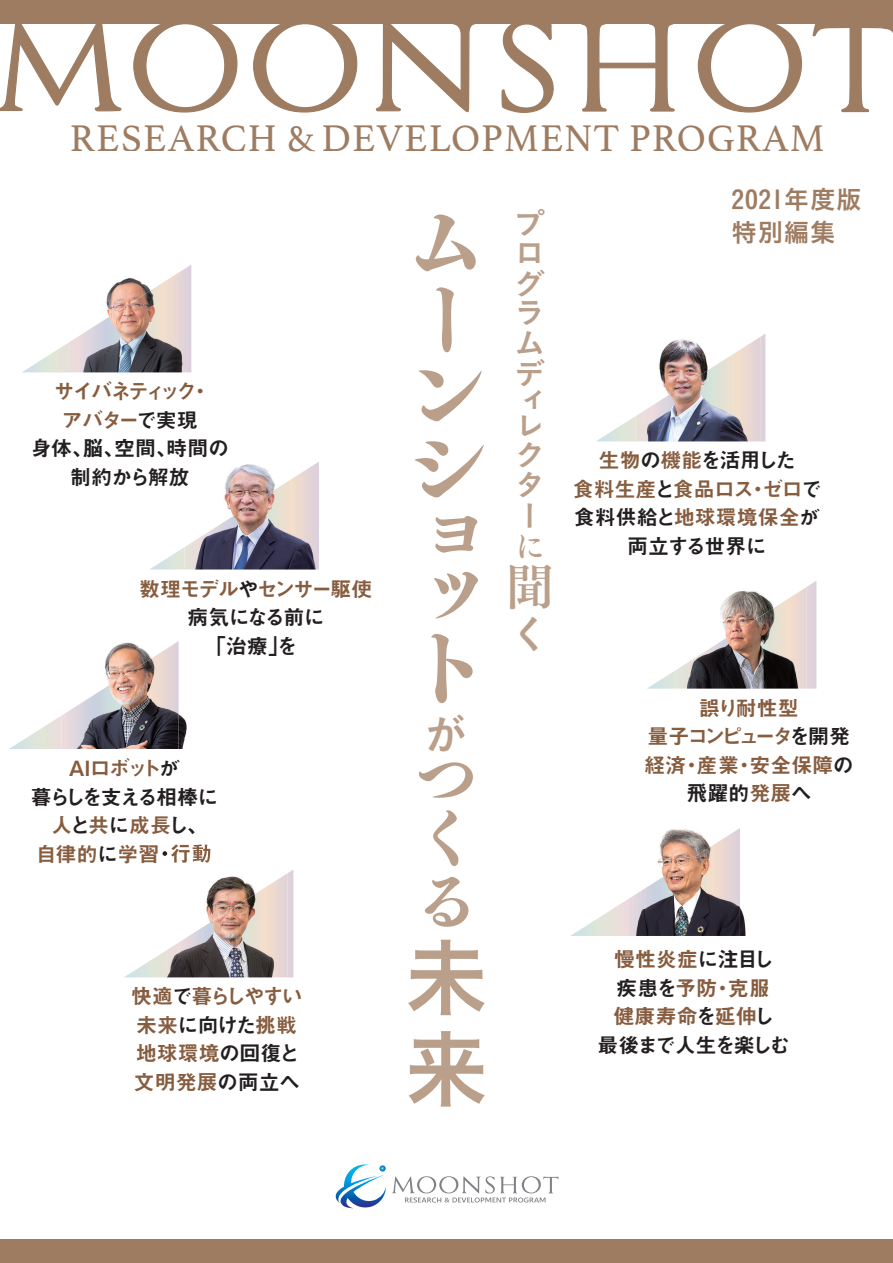
<style>
.page{position:relative;width:893px;height:1263px;background:#fff}
.page>*{position:absolute;margin:0;border:0;box-sizing:border-box;transform-origin:0 0}
.t1{font:84.9px/91.3px "Koburina Go Std W6";color:#ba9f8a}
.t2{font:800 80.7px/73.1px "Tsuku Min Pro";color:#ba9f8a}
.t3{font:800 62.25px/62.2px "Tsuku Min Pro";color:#ba9f8a}
.t4{font:47.7px "Tsuku Min Pro B";color:#ba9f8a}
.t5{font:42.45px "Koburina Go Std W6";color:#ba9f8a}
.t6{font:39.6px "Koburina Go Std W6";color:#ba9f8a}
.t7{font:39px "Athelas";letter-spacing:.025em;color:#9e7c61}
.t8{font:30.15px "Tsuku Min Pro B";color:#ba9f8a}
.t9{font:30px/30px "Koburina Go Std W6";color:#ba9f8a}
.t10{font:25.5px/33px "Koburina Go Std W6";letter-spacing:.025em;color:#9e7c61}
.t11{font:21px/28.5px "Midashi Go Pr 5 MB31";letter-spacing:-.03em;color:#875d40}
.t12{font:21px/28.5px "Midashi Go Pr 5 MB31";letter-spacing:-.075em;color:#875d40;text-align:center}
.t13{font:21px/28.5px "Midashi Go Pr 5 MB31";letter-spacing:-.045em;color:#231f20;text-align:center}
.t14{font:21px/28.5px "Midashi Go Pr 5 MB31";color:#875d40;text-align:center}
.t15{font:21px/28.5px "Midashi Go Pr 5 MB31";letter-spacing:-.095em;color:#231f20;text-align:center}
.t16{font:21px/28.5px "Midashi Go Pr 5 MB31";letter-spacing:-.075em;color:#231f20;text-align:center}
.s1{color:#875d40}
.s2{color:#231f20}
</style>
<div class="page">
<svg style="left:23px;top:341px;width:48px;height:31px"></svg>
<svg style="left:150px;top:547px;width:35px;height:22px"></svg>
<svg style="left:9px;top:715px;width:53px;height:34px"></svg>
<svg style="left:125px;top:870px;width:168px;height:107px"></svg>
<svg style="left:571px;top:903px;width:51px;height:33px"></svg>
<svg style="left:647px;top:581px;width:169px;height:108px"></svg>
<svg style="left:597px;top:334px;width:168px;height:107px"></svg>
<div style="left:0;top:0;width:893px;height:23px;background:#9e7c61"></div>
<div style="left:0;top:1239px;width:893px;height:24px;background:#9e7c61"></div>
<img style="left:740px;top:908px;width:6px;height:28px">
<img style="left:622px;top:828px;width:118px;height:108px">
<img style="left:677px;top:581px;width:129px;height:6px">
<img style="left:677px;top:587px;width:129px;height:102px">
<img style="left:635px;top:334px;width:125px;height:3px">
<img style="left:635px;top:337px;width:125px;height:104px">
<img style="left:185px;top:462px;width:134px;height:107px">
<img style="left:179px;top:714px;width:8px;height:35px">
<img style="left:62px;top:641px;width:117px;height:108px">
<img style="left:159px;top:848px;width:128px;height:25px">
<img style="left:159px;top:873px;width:128px;height:104px">
<svg style="left:162px;top:851px;width:5px;height:5px"></svg>
<img style="left:171px;top:844px;width:39px;height:19px">
<img style="left:191px;top:265px;width:1px;height:107px">
<img style="left:71px;top:265px;width:120px;height:107px">
<svg style="left:335px;top:1164px;width:51px;height:45px"></svg>
<svg style="left:392px;top:1176px;width:166px;height:26px"></svg>
<svg style="left:580px;top:23px;width:96px;height:89px"></svg>
<svg style="left:812px;top:23px;width:81px;height:90px"></svg>
<svg style="left:0;top:23px;width:124px;height:89px"></svg>
<svg style="left:501px;top:23px;width:53px;height:90px"></svg>
<svg style="left:375px;top:23px;width:104px;height:90px"></svg>
<svg style="left:133px;top:23px;width:105px;height:90px"></svg>
<svg style="left:252px;top:23px;width:106px;height:90px"></svg>
<svg style="left:697px;top:23px;width:106px;height:90px"></svg>
<h3 class="t7" style="left:70px;top:107px;width:757px">RESEARCH &amp; DEVELOPMENT PROGRAM</h3>
<p class="t10" style="left:732px;top:183px;width:132px">2021年度版特別編集</p>
<h3 class="t9" style="left:515px;top:210px;width:31px">プログラムデ</h3>
<h3 class="t9" style="left:515px;top:386px;width:28px;line-height:29.1px;text-align:justify">ィレクター</h3>
<h3 class="t8" style="left:515px;top:523px;width:29px">に</h3>
<h3 class="t4" style="left:506px;top:549px;width:47px">聞</h3>
<h3 class="t6" style="left:510px;top:603px;width:29px">く</h3>
<h2 class="t2" style="left:406px;top:204px;width:79px">ムーンショ</h2>
<h2 class="t2" style="left:406px;top:553px;width:73px;line-height:74.7px">ット</h2>
<h3 class="t5" style="left:425px;top:701px;width:41px">が</h3>
<h3 class="t3" style="left:415px;top:744px;width:59px">つくる</h3>
<h1 class="t1" style="left:404px;top:934px;width:82px">未来</h1>
<p class="t15" style="left:31px;top:376px;width:200px"><span class="s1">サイバネティック・<br>アバター</span>で実現<br>身体、脳、空間、時間の制約から解放</p>
<p class="t11" style="left:573px;top:445px;width:251px;text-align:center">生物<span class="s2">の</span>機能<span class="s2">を活用した<br></span>食料生産<span class="s2">と</span>食品ロス・ゼロ<span class="s2">で食料供給と</span>地球環境保全<span class="s2">が両立する世界に</span></p>
<p class="t16" style="left:139px;top:573px;width:235px"><span class="s1">数理モデル</span>や<span class="s1">センサー駆使</span>病気になる前に<br>「治療」を</p>
<p class="t14" style="left:644px;top:692px;width:211px">誤り耐性型<br>量子コンピュータ<span class="s2">を開発</span>経済・産業・安全保障<span class="s2">の飛躍的</span>発展<span class="s2">へ</span></p>
<p class="t12" style="left:31px;top:752px;width:189px">AIロボット<span class="s2">が<br>暮らしを支える相棒に</span>人<span class="s2">と</span>共<span class="s2">に</span>成長<span class="s2">し、<br></span>自律的<span class="s2">に</span>学習<span class="s2">・</span>行動</p>
<p class="t13" style="left:597px;top:944px;width:195px"><span class="s1">慢性炎症</span>に注目し<br>疾患を<span class="s1">予防・克服<br>健康寿命</span>を<span class="s1">延伸</span>し<br>最後まで人生を楽しむ</p>
<p class="t11" style="left:131px;top:981px;width:173px">快適<span class="s2">で</span>暮らしやすい未来<span class="s2">に向けた</span>挑戦地球環境<span class="s2">の回復と</span>文明発展<span class="s2">の両立へ</span></p>
</div>
